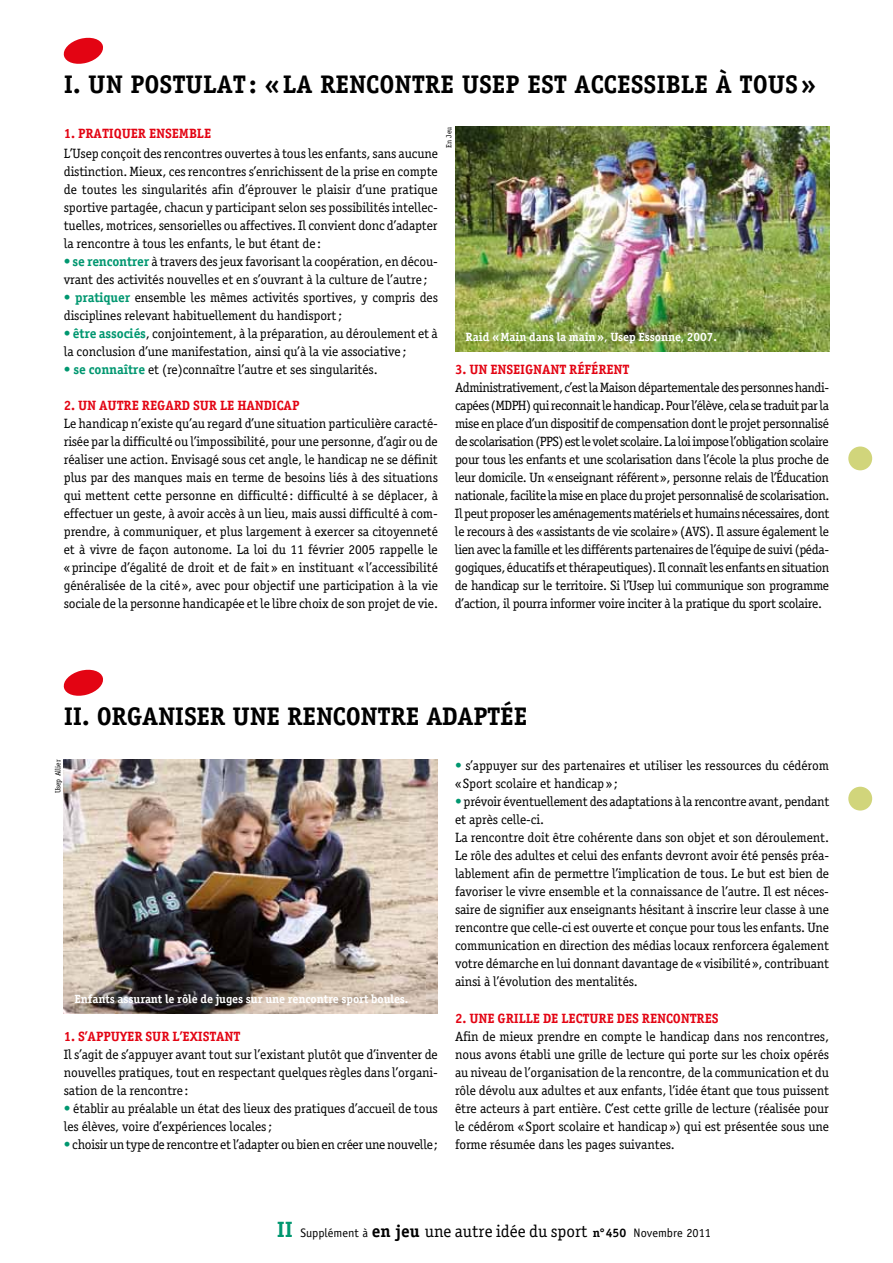
<style>
.page{position:relative;width:893px;height:1263px;background:#fff}
.page>*{position:absolute;margin:0;border:0;box-sizing:border-box;transform-origin:0 0}
.t1{font:700 25.5px "Officina Serif";color:#000}
.t2{font:13.5px/18px "Officina Serif";letter-spacing:-.01em;color:#000}
.t3{font:700 13.5px "Officina Serif";letter-spacing:-.01em;color:#e30413}
.t4{font:12.3px "Officina Sans";color:#000}
.t5{font:700 12px "Officina Serif";letter-spacing:-.005em;color:#fff}
.t6{font:7.5px "Officina Serif";color:#000}
.s1{color:#009770}
.s2{font-weight:700;color:#009770}
.s3{font-family:"Officina Serif";font-weight:700;font-size:22.2px;color:#009770}
.s4{font-family:"Officina Serif";font-weight:700;font-size:17.25px}
.s5{font-family:"Officina Serif";font-size:17.25px}
.s6{font-family:"Officina Serif";font-weight:700}
</style>
<div class="page">
<div style="left:848px;top:446px;width:24px;height:24px;background:#d1d57b;border-radius:50%"></div>
<div style="left:848px;top:787px;width:24px;height:23px;background:#d1d57b;border-radius:50%"></div>
<svg style="left:63px;top:37px;width:40px;height:27px"></svg>
<svg style="left:63px;top:669px;width:40px;height:27px"></svg>
<img style="left:64px;top:759px;width:374px;height:254px">
<img style="left:455px;top:127px;width:374px;height:224px">
<h1 class="t1" style="left:64px;top:69px;width:754px">I. UN POSTULAT: «LA RENCONTRE USEP EST ACCESSIBLE À TOUS»</h1>
<p class="t3" style="left:64px;top:124px;width:149px">1. PRATIQUER ENSEMBLE</p>
<p class="t2" style="left:64px;top:144px;width:376px;text-align:justify">L’Usep conçoit des rencontres ouvertes à tous les enfants, sans aucune distinction. Mieux, ces rencontres s’enrichissent de la prise en compte de toutes les singularités afin d’éprouver le plaisir d’une pratique sportive partagée, chacun y participant selon ses possibilités intellec&shy;tuelles, motrices, sensorielles ou affectives. Il convient donc d’adapter la rencontre à tous les enfants, le but étant de:</p>
<p class="t2" style="left:64px;top:252px;width:376px"><span class="s1">•</span> <span class="s2">se rencontrer</span> à travers des jeux favorisant la coopération, en décou&shy;vrant des activités nouvelles et en s’ouvrant à la culture de l’autre;</p>
<p class="t2" style="left:64px;top:288px;width:376px"><span class="s1">•</span> <span class="s2">pratiquer</span> ensemble les mêmes activités sportives, y compris des disciplines relevant habituellement du handisport;</p>
<p class="t2" style="left:64px;top:324px;width:376px"><span class="s1">•</span> <span class="s2">être associés</span>, conjointement, à la préparation, au déroulement et à la conclusion d’une manifestation, ainsi qu’à la vie associative;</p>
<p class="t2" style="left:64px;top:360px;width:315px"><span class="s1">•</span> <span class="s2">se connaître</span> et (re)connaître l’autre et ses singularités.</p>
<p class="t3" style="left:64px;top:397px;width:237px">2. UN AUTRE REGARD SUR LE HANDICAP</p>
<p class="t2" style="left:64px;top:414px;width:376px;text-align:justify">Le handicap n’existe qu’au regard d’une situation particulière caracté&shy;risée par la difficulté ou l’impossibilité, pour une personne, d’agir ou de réaliser une action. Envisagé sous cet angle, le handicap ne se définit plus par des manques mais en terme de besoins liés à des situations qui mettent cette personne en difficulté: difficulté à se déplacer, à effectuer un geste, à avoir accès à un lieu, mais aussi difficulté à com&shy;prendre, à communiquer, et plus largement à exercer sa citoyenneté et à vivre de façon autonome. La loi du 11 février 2005 rappelle le «principe d’égalité de droit et de fait» en instituant «l’accessibilité généralisée de la cité», avec pour objectif une participation à la vie sociale de la personne handicapée et le libre choix de son projet de vie.</p>
<p class="t6" style="left:445px;top:148px;width:22px;rotate:-90deg">En Jeu</p>
<p class="t5" style="left:466px;top:330px;width:253px">Raid «Main dans la main», Usep Essonne, 2007.</p>
<p class="t3" style="left:455px;top:361px;width:176px">3. UN ENSEIGNANT RÉFÉRENT</p>
<p class="t2" style="left:455px;top:379px;width:376px;text-align:justify">Administrativement, c’est la Maison départementale des personnes handi&shy;capées (MDPH) qui reconnait le handicap. Pour l’élève, cela se traduit par la mise en place d’un dispositif de compensation dont le projet personnalisé de scolarisation (PPS) est le volet scolaire. La loi impose l’obligation scolaire pour tous les enfants et une scolarisation dans l’école la plus proche de leur domicile. Un «enseignant référent», personne relais de l’Éducation nationale, facilite la mise en place du projet personnalisé de scolarisation.<br>Il peut proposer les aménagements matériels et humains nécessaires, dont le recours à des «assistants de vie scolaire» (AVS). Il assure également le lien avec la famille et les différents partenaires de l’équipe de suivi (péda&shy;gogiques, éducatifs et thérapeutiques). Il connaît les enfants en situation de handicap sur le territoire. Si l’Usep lui communique son programme d’action, il pourra informer voire inciter à la pratique du sport scolaire.</p>
<h1 class="t1" style="left:64px;top:701px;width:465px">II. ORGANISER UNE RENCONTRE ADAPTÉE</h1>
<p class="t6" style="left:53px;top:793px;width:35px;rotate:-90deg">Usep Allier</p>
<p class="t5" style="left:74px;top:991px;width:335px">Enfants assurant le rôle de juges sur une rencontre sport boules.</p>
<p class="t3" style="left:64px;top:1028px;width:178px">1. S’APPUYER SUR L’EXISTANT</p>
<p class="t2" style="left:64px;top:1046px;width:376px;text-align:justify">Il s’agit de s’appuyer avant tout sur l’existant plutôt que d’inventer de nouvelles pratiques, tout en respectant quelques règles dans l’organi&shy;sation de la rencontre:</p>
<p class="t2" style="left:64px;top:1100px;width:376px"><span class="s1">•</span> établir au préalable un état des lieux des pratiques d’accueil de tous les élèves, voire d’expériences locales;</p>
<p class="t2" style="left:64px;top:1136px;width:376px"><span class="s1">•</span> choisir un type de rencontre et l’adapter ou bien en créer une nouvelle;</p>
<p class="t2" style="left:455px;top:756px;width:376px"><span class="s1">•</span> s’appuyer sur des partenaires et utiliser les ressources du cédérom «Sport scolaire et handicap»;</p>
<p class="t2" style="left:455px;top:792px;width:376px"><span class="s1">•</span> prévoir éventuellement des adaptations à la rencontre avant, pendant et après celle-ci.<br>La rencontre doit être cohérente dans son objet et son déroulement.<br>Le rôle des adultes et celui des enfants devront avoir été pensés préa&shy;lablement afin de permettre l’implication de tous. Le but est bien de favoriser le vivre ensemble et la connaissance de l’autre. Il est néces&shy;saire de signifier aux enseignants hésitant à inscrire leur classe à une rencontre que celle-ci est ouverte et conçue pour tous les enfants. Une communication en direction des médias locaux renforcera également votre démarche en lui donnant davantage de «visibilité», contribuant ainsi à l’évolution des mentalités.</p>
<p class="t3" style="left:455px;top:1010px;width:265px">2. UNE GRILLE DE LECTURE DES RENCONTRES</p>
<p class="t2" style="left:455px;top:1027px;width:376px;text-align:justify">Afin de mieux prendre en compte le handicap dans nos rencontres, nous avons établi une grille de lecture qui porte sur les choix opérés au niveau de l’organisation de la rencontre, de la communication et du rôle dévolu aux adultes et aux enfants, l’idée étant que tous puissent être acteurs à part entière. C’est cette grille de lecture (réalisée pour le cédérom «Sport scolaire et handicap») qui est présentée sous une forme résumée dans les pages suivantes.</p>
<p class="t4" style="left:277px;top:1226px;width:436px"><span class="s3">II</span> Supplément à <span class="s4">en jeu</span> <span class="s5">une autre idée du sport</span> <span class="s6">n°450</span> Novembre 2011</p>
</div>
